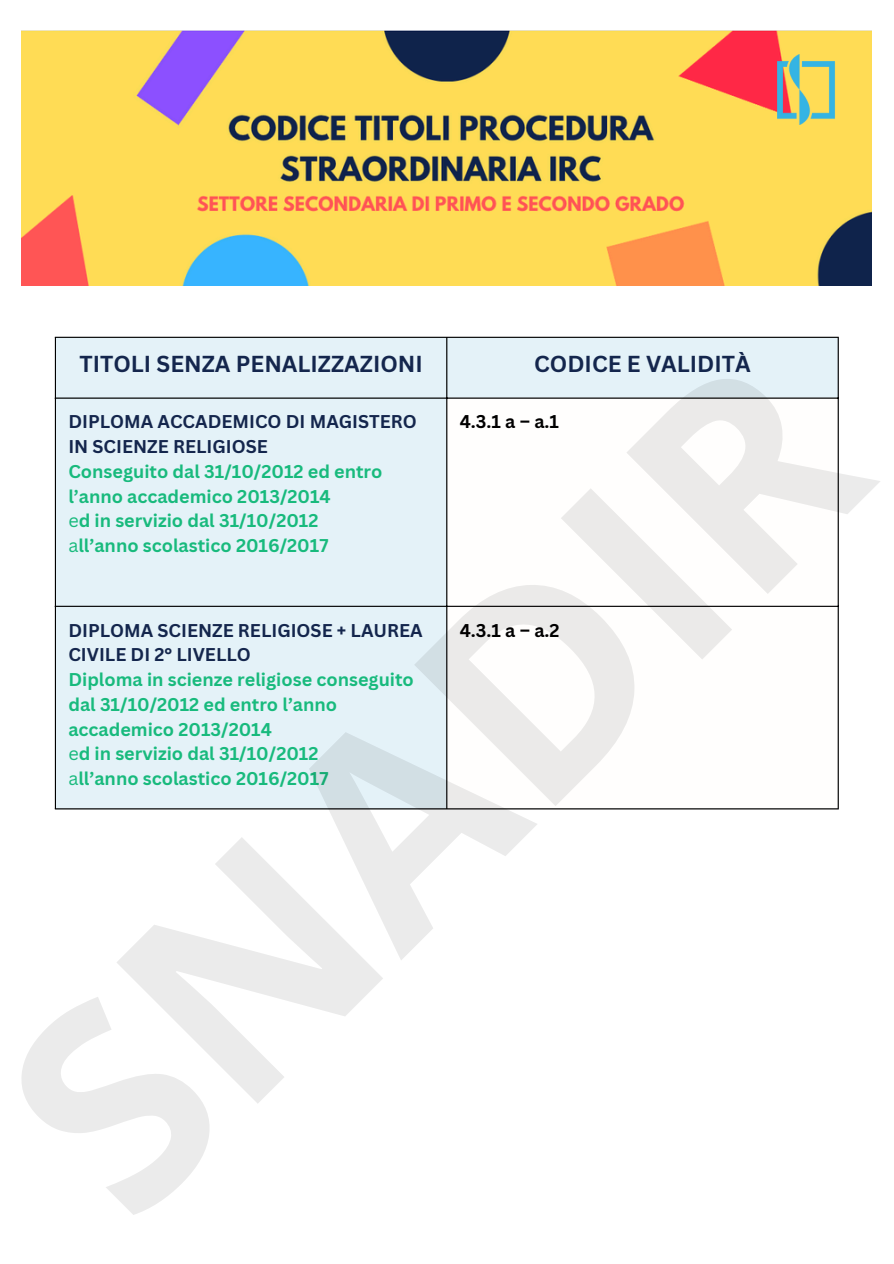
<style>
.page{position:relative;width:894px;height:1264px;background:#fff}
.page>*{position:absolute;margin:0;border:0;box-sizing:border-box;transform-origin:0 0}
.t1{font:700 22.5px "Canva Sans";color:#14264d}
.t2{font:700 18px/24.8px "Canva Sans";color:#18ba7d}
.t3{font:700 18px/24.8px "Canva Sans";color:#14264d}
.t4{font:700 18px "Canva Sans";color:#000}
.s1{font-weight:400}
</style>
<div class="page">
<div style="left:56px;top:338px;width:781px;height:470px;background:#e4f2f8"></div>
<svg style="left:447px;top:398px;width:390px;height:410px"></svg>
<hr style="left:55px;top:338px;width:1px;height:470px;background:#000">
<hr style="left:446px;top:338px;width:1px;height:470px;background:#000">
<hr style="left:837px;top:338px;width:1px;height:470px;background:#000">
<hr style="left:55px;top:337px;width:783px;height:1px;background:#000">
<hr style="left:55px;top:397px;width:783px;height:1px;background:#000">
<hr style="left:55px;top:605px;width:783px;height:2px;background:#000">
<hr style="left:55px;top:808px;width:783px;height:1px;background:#000">
<img style="left:22px;top:30px;width:849px;height:256px">
<img style="left:777px;top:54px;width:61px;height:71px">
<p class="t1" style="left:79px;top:347px;width:345px">TITOLI SENZA PENALIZZAZIONI</p>
<p class="t1" style="left:534px;top:347px;width:218px">CODICE E VALIDITÀ</p>
<h1 class="t3" style="left:68px;top:409px;width:350px">DIPLOMA ACCADEMICO DI MAGISTERO<br>IN SCIENZE RELIGIOSE</h1>
<p class="t2" style="left:68px;top:458px;width:315px">Conseguito dal 31/10/2012 ed entro l’anno accademico 2013/2014</p>
<p class="t2" style="left:68px;top:508px;width:251px"><span class="s1">e</span>d in servizio dal 31/10/2012</p>
<p class="t2" style="left:68px;top:533px;width:261px"><span class="s1">a</span>ll’anno scolastico 2016/2017</p>
<p class="t3" style="left:68px;top:617px;width:356px">DIPLOMA SCIENZE RELIGIOSE + LAUREA<br>CIVILE DI 2° LIVELLO</p>
<p class="t2" style="left:68px;top:666px;width:347px">Diploma in scienze religiose conseguito dal 31/10/2012 ed entro l’anno accademico 2013/2014</p>
<p class="t2" style="left:68px;top:741px;width:251px"><span class="s1">e</span>d in servizio dal 31/10/2012</p>
<p class="t2" style="left:68px;top:765px;width:261px"><span class="s1">a</span>ll’anno scolastico 2016/2017</p>
<p class="t4" style="left:459px;top:409px;width:101px">4.3.1 a – a.1</p>
<p class="t4" style="left:459px;top:617px;width:101px">4.3.1 a – a.2</p>
</div>
